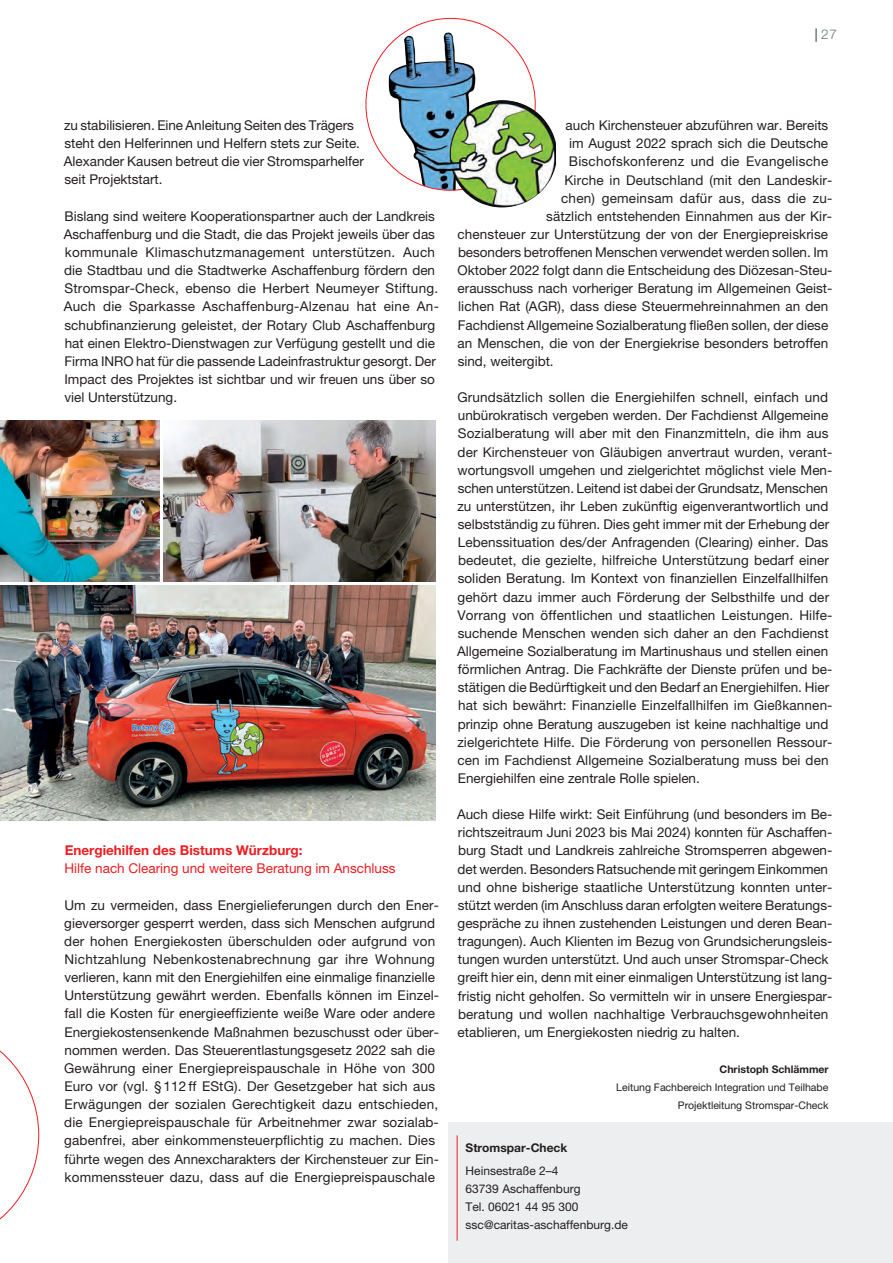
<style>
.page{position:relative;width:893px;height:1263px;background:#fff}
.page>*{position:absolute;margin:0;border:0;box-sizing:border-box;transform-origin:0 0}
.t1{font:13.5px/18.1px "Helvetica Neue LT Pro";color:#231f20}
.t2{font:13.5px "Helvetica Neue LT Pro";letter-spacing:.02em;color:#231f20}
.t3{font:13.5px "Helvetica Neue LT Pro";color:#ee1d23}
.t4{font:700 13.5px "Helvetica Neue LT Pro";color:#ee1d23}
.t5{font:300 13.5px "Helvetica Neue LT Pro";color:#697374}
.t6{font:12px/18px "Helvetica Neue LT Pro";color:#231f20}
.t7{font:700 12px "Helvetica Neue LT Pro";color:#231f20}
.t8{font:10.5px/18.1px "Helvetica Neue LT Pro";color:#231f20;text-align:right}
.t9{font:700 10.5px "Helvetica Neue LT Pro";color:#231f20}
.s1{font-weight:700}
</style>
<div class="page">
<img style="left:0;top:586px;width:436px;height:234px">
<img style="left:0;top:420px;width:159px;height:162px">
<img style="left:164px;top:420px;width:272px;height:162px">
<img style="left:389px;top:32px;width:145px;height:158px">
<img style="left:451px;top:99px;width:105px;height:109px">
<svg style="left:0;top:1050px;width:39px;height:170px"></svg>
<div style="left:449px;top:1122px;width:444px;height:141px;background:#eceeef"></div>
<hr style="left:457px;top:1135px;width:1px;height:106px;background:#ee1d23">
<p class="t5" style="left:815px;top:26px;width:24px"><span class="s1">|</span>27</p>
<p class="t1" style="left:64px;top:116px;width:302px">zu stabilisieren. Eine Anleitung Seiten des Trägers steht den Helferinnen und Helfern stets zur Seite.<br>Alexander Kausen betreut die vier Stromsparhelfer seit Projektstart.</p>
<p class="t1" style="left:64px;top:207px;width:377px">Bislang sind weitere Kooperationspartner auch der Landkreis Aschaffenburg und die Stadt, die das Projekt jeweils über das kommunale Klimaschutzmanagement unterstützen. Auch die Stadtbau und die Stadtwerke Aschaffenburg fördern den Stromspar-Check, ebenso die Herbert Neumeyer Stiftung.<br>Auch die Sparkasse Aschaffenburg-Alzenau hat eine An&shy;schubfinanzierung geleistet, der Rotary Club Aschaffenburg hat einen Elektro-Dienstwagen zur Verfügung gestellt und die Firma INRO hat für die passende Ladeinfrastruktur gesorgt. Der Impact des Projektes ist sichtbar und wir freuen uns über so viel Unterstützung.</p>
<p class="t4" style="left:65px;top:842px;width:239px">Energiehilfen des Bistums Würzburg:</p>
<p class="t3" style="left:65px;top:860px;width:333px">Hilfe nach Clearing und weitere Beratung im Anschluss</p>
<p class="t1" style="left:64px;top:896px;width:376px">Um zu vermeiden, dass Energielieferungen durch den Ener&shy;gieversorger gesperrt werden, dass sich Menschen aufgrund der hohen Energiekosten überschulden oder aufgrund von Nichtzahlung Nebenkostenabrechnung gar ihre Wohnung verlieren, kann mit den Energiehilfen eine einmalige finanzielle Unterstützung gewährt werden. Ebenfalls können im Einzel&shy;fall die Kosten für energieeffiziente weiße Ware oder andere Energiekostensenkende Maßnahmen bezuschusst oder über&shy;nommen werden. Das Steuerentlastungsgesetz 2022 sah die Gewährung einer Energiepreispauschale in Höhe von 300<br>Euro vor (vgl. § 112 ff EStG). Der Gesetzgeber hat sich aus Erwägungen der sozialen Gerechtigkeit dazu entschieden, die Energiepreispauschale für Arbeitnehmer zwar sozialab&shy;gabenfrei, aber einkommensteuerpflichtig zu machen. Dies führte wegen des Annexcharakters der Kirchensteuer zur Ein&shy;kommenssteuer dazu, dass auf die Energiepreispauschale</p>
<p class="t1" style="left:566px;top:116px;width:264px">auch Kirchensteuer abzuführen war. Bereits</p>
<p class="t1" style="left:569px;top:134px;width:261px">im August 2022 sprach sich die Deutsche</p>
<p class="t2" style="left:569px;top:154px;width:261px">Bischofskonferenz und die Evangelische</p>
<p class="t1" style="left:564px;top:170px;width:270px">Kirche in Deutschland (mit den Landeskir-</p>
<p class="t2" style="left:561px;top:190px;width:273px">chen) gemeinsam dafür aus, dass die zu-</p>
<p class="t1" style="left:546px;top:207px;width:287px">sätzlich entstehenden Einnahmen aus der Kir-</p>
<p class="t1" style="left:458px;top:225px;width:372px">chensteuer zur Unterstützung der von der Energiepreiskrise</p>
<p class="t1" style="left:458px;top:243px;width:372px">besonders betroffenen Menschen verwendet werden sollen. Im</p>
<p class="t1" style="left:458px;top:261px;width:376px">Oktober 2022 folgt dann die Entscheidung des Diözesan-Steu-</p>
<p class="t1" style="left:458px;top:279px;width:376px">erausschuss nach vorheriger Beratung im Allgemeinen Geist-</p>
<p class="t1" style="left:458px;top:297px;width:372px">lichen Rat (AGR), dass diese Steuermehreinnahmen an den</p>
<p class="t1" style="left:458px;top:316px;width:372px">Fachdienst Allgemeine Sozialberatung fließen sollen, der diese</p>
<p class="t1" style="left:458px;top:334px;width:372px">an Menschen, die von der Energiekrise besonders betroffen</p>
<p class="t1" style="left:458px;top:352px;width:97px">sind, weitergibt.</p>
<p class="t1" style="left:457px;top:388px;width:377px">Grundsätzlich sollen die Energiehilfen schnell, einfach und unbürokratisch vergeben werden. Der Fachdienst Allgemeine Sozialberatung will aber mit den Finanzmitteln, die ihm aus der Kirchensteuer von Gläubigen anvertraut wurden, verant&shy;wortungsvoll umgehen und zielgerichtet möglichst viele Men&shy;schen unterstützen. Leitend ist dabei der Grundsatz, Menschen zu unterstützen, ihr Leben zukünftig eigenverantwortlich und selbstständig zu führen. Dies geht immer mit der Erhebung der Lebenssituation des/der Anfragenden (Clearing) einher. Das bedeutet, die gezielte, hilfreiche Unterstützung bedarf einer soliden Beratung. Im Kontext von finanziellen Einzelfallhilfen gehört dazu immer auch Förderung der Selbsthilfe und der Vorrang von öffentlichen und staatlichen Leistungen. Hilfe&shy;suchende Menschen wenden sich daher an den Fachdienst Allgemeine Sozialberatung im Martinushaus und stellen einen förmlichen Antrag. Die Fachkräfte der Dienste prüfen und be&shy;stätigen die Bedürftigkeit und den Bedarf an Energiehilfen. Hier hat sich bewährt: Finanzielle Einzelfallhilfen im Gießkannen&shy;prinzip ohne Beratung auszugeben ist keine nachhaltige und zielgerichtete Hilfe. Die Förderung von personellen Ressour&shy;cen im Fachdienst Allgemeine Sozialberatung muss bei den Energiehilfen eine zentrale Rolle spielen.</p>
<p class="t1" style="left:457px;top:805px;width:377px">Auch diese Hilfe wirkt: Seit Einführung (und besonders im Be&shy;richtszeitraum Juni 2023 bis Mai 2024) konnten für Aschaffen&shy;burg Stadt und Landkreis zahlreiche Stromsperren abgewen&shy;det werden. Besonders Ratsuchende mit geringem Einkommen und ohne bisherige staatliche Unterstützung konnten unter&shy;stützt werden (im Anschluss daran erfolgten weitere Beratungs&shy;gespräche zu ihnen zustehenden Leistungen und deren Bean&shy;tragungen). Auch Klienten im Bezug von Grundsicherungsleis&shy;tungen wurden unterstützt. Und auch unser Stromspar-Check greift hier ein, denn mit einer einmaligen Unterstützung ist lang&shy;fristig nicht geholfen. So vermitteln wir in unsere Energiespar&shy;beratung und wollen nachhaltige Verbrauchsgewohnheiten etablieren, um Energiekosten niedrig zu halten.</p>
<p class="t9" style="left:720px;top:1062px;width:111px">Christoph Schlämmer</p>
<p class="t8" style="left:616px;top:1078px;width:214px">Leitung Fachbereich Integration und Teilhabe<br>Projektleitung Stromspar-Check</p>
<p class="t7" style="left:466px;top:1141px;width:103px">Stromspar-Check</p>
<p class="t6" style="left:466px;top:1161px;width:164px">Heinsestraße 2–4<br>63739 Aschaffenburg<br>Tel. 06021 44 95 300 ssc@caritas-aschaffenburg.de</p>
</div>
